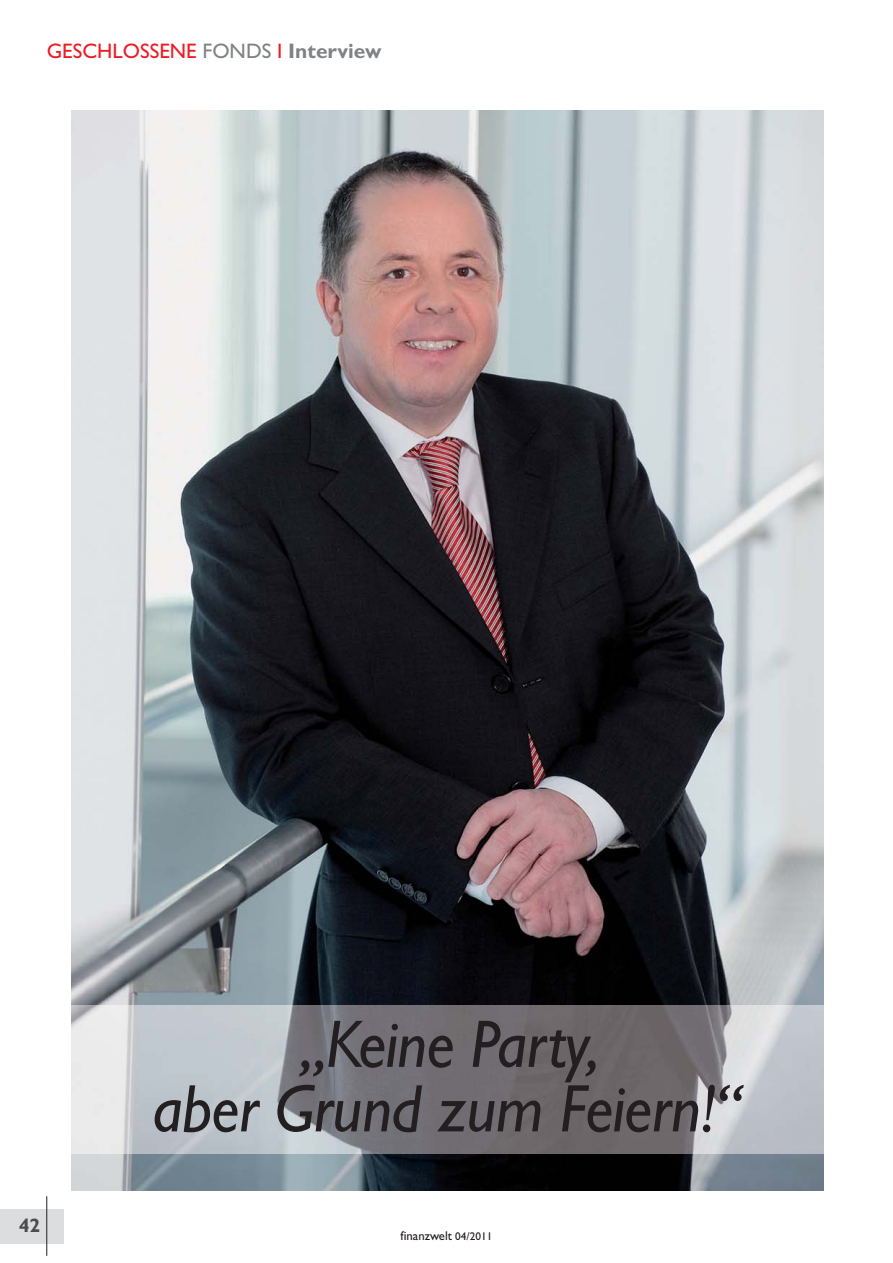
<style>
.page{position:relative;width:893px;height:1263px;background:#fff}
.page>*{position:absolute;margin:0;border:0;box-sizing:border-box;transform-origin:0 0}
.t1{font:italic 67.5px/64.5px "Gill Sans CE";letter-spacing:-.01em;color:#231f20;text-align:center;scale:.95 1}
.t2{font:21px "Gill Sans CE";color:#ed1c24}
.t3{font:700 19.5px "Gill Sans CE";color:#4c4c4e}
.t4{font:12.75px "Gill Sans CE";color:#231f20}
.s1{color:#808285}
.s2{font-weight:700;color:#808285}
.s3{font-size:11.25px}
</style>
<div class="page">
<div style="left:0;top:1209px;width:64px;height:34px;background:#dcddde"></div>
<img style="left:71px;top:111px;width:753px;height:1080px">
<hr style="left:46px;top:1196px;width:1px;height:60px;background:#231f20">
<img style="left:71px;top:1006px;width:753px;height:148px">
<p class="t2" style="left:47px;top:44px;width:336px">GESCHLOSSENE <span class="s1">FONDS</span> I <span class="s2">Interview</span></p>
<p class="t3" style="left:19px;top:1219px;width:23px">42</p>
<p class="t1" style="left:152px;top:1019px;width:622px">„Keine Party,<br>aber Grund zum Feiern!“</p>
<p class="t4" style="left:401px;top:1231px;width:93px">finanzwelt <span class="s3">04/2011</span></p>
</div>
